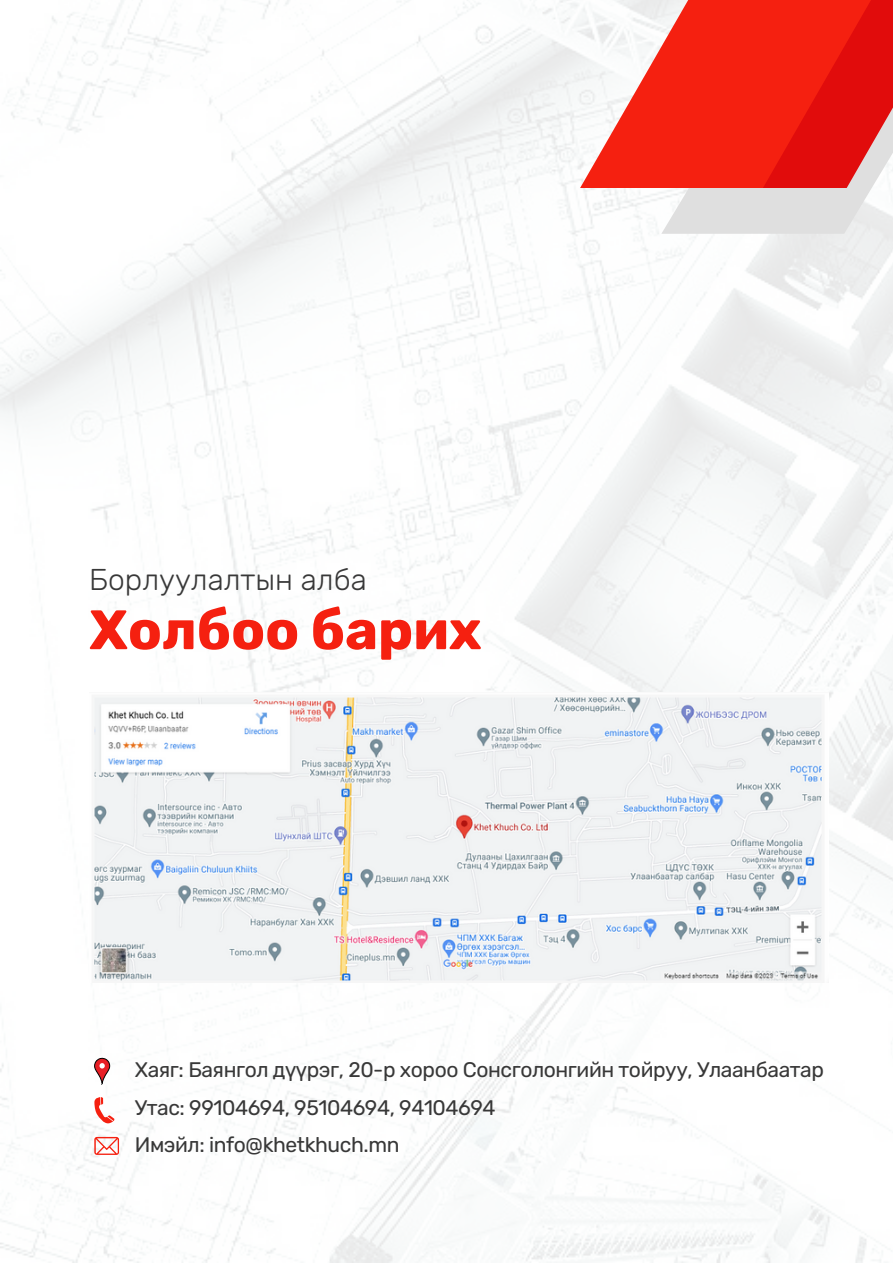
<style>
.page{position:relative;width:893px;height:1264px;background:#fff}
.page>*{position:absolute;margin:0;border:0;box-sizing:border-box;transform-origin:0 0}
.t1{font:700 55.5px "Rubik";color:#f52010}
.t2{font:300 30px "Rubik";color:#383838}
.t3{font:21px "Rubik";letter-spacing:-.02em;color:#383838}
</style>
<div class="page">
<img style="left:0;top:0;width:892px;height:1262px">
<div style="left:661px;top:0;width:231px;height:234px;background:#dfdfdf"></div>
<svg style="left:580px;top:0;width:312px;height:188px;fill:#f52010"></svg>
<img style="left:89px;top:692px;width:739px;height:290px">
<svg style="left:94px;top:1057px;width:32px;height:27px"></svg>
<svg style="left:94px;top:1096px;width:20px;height:27px"></svg>
<svg style="left:94px;top:1136px;width:25px;height:18px"></svg>
<p class="t2" style="left:89px;top:562px;width:279px">Борлуулалтын алба</p>
<p class="t1" style="left:89px;top:597px;width:394px">Холбоо барих</p>
<p class="t3" style="left:135px;top:1057px;width:690px">Хаяг: Баянгол дүүрэг, 20-р хороо Сонсголонгийн тойруу, Улаанбаатар</p>
<p class="t3" style="left:135px;top:1094px;width:362px">Утас: 99104694, 95104694, 94104694</p>
<p class="t3" style="left:135px;top:1132px;width:266px">Имэйл: info@khetkhuch.mn</p>
</div>
